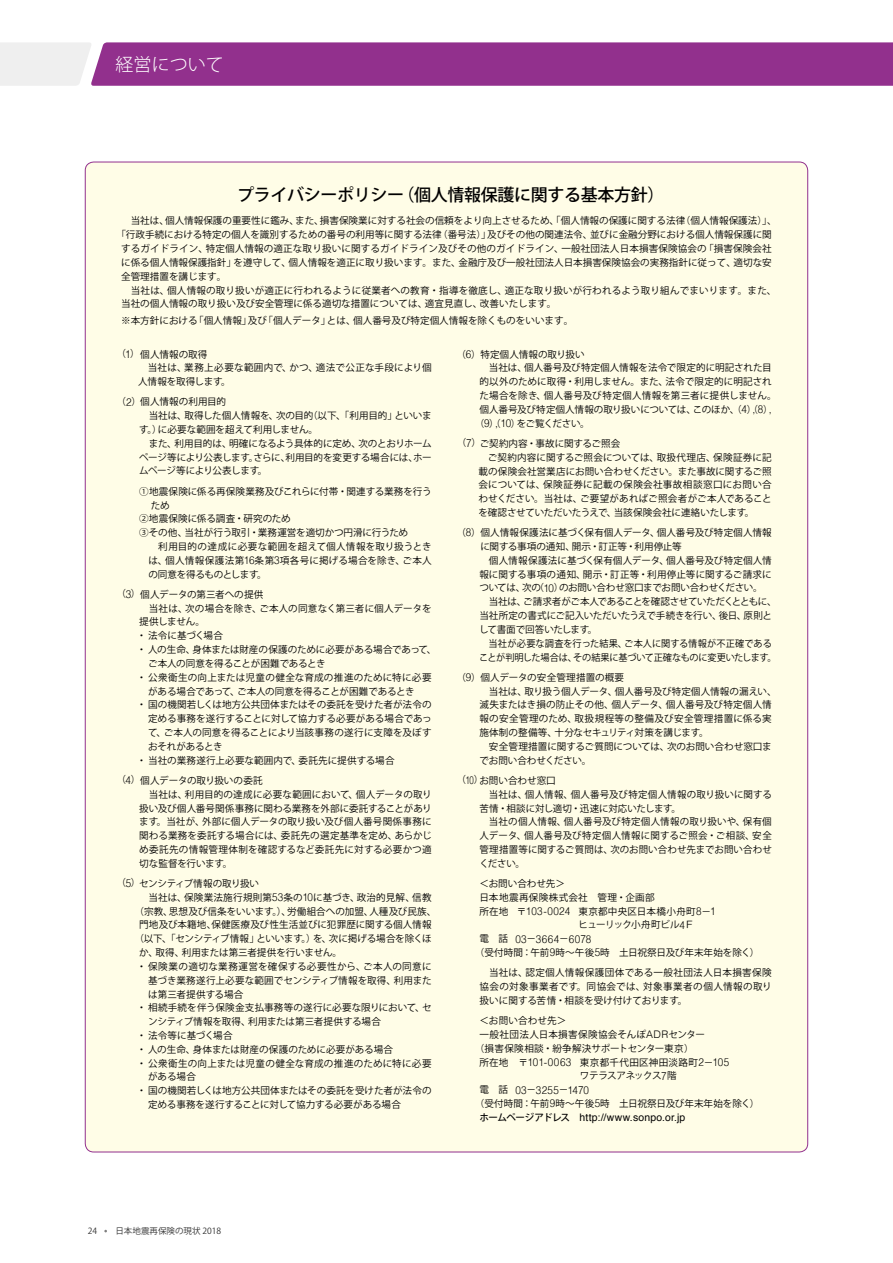
<style>
.page{position:relative;width:893px;height:1263px;background:#fff}
.page>*{position:absolute;margin:0;border:0;box-sizing:border-box;transform-origin:0 0}
.t1{font:300 18px "Koz Go Pro";color:#fff}
.t2{font:500 16.95px "Koz Go Pro";letter-spacing:-.02em;color:#000}
.t3{font:300 10.95px "Helvetica";letter-spacing:.03em;color:#000;scale:.9 1}
.t4{font:10.5px "Helvetica";letter-spacing:.02em;color:#000}
.t5{font:9.6px/13.8px "Koz Go Pro";color:#000}
.t6{font:9.6px/13.8px "Koz Go Pro";letter-spacing:-.02em;color:#000}
.t7{font:9.6px/20.2px "Koz Go Pro";letter-spacing:.02em;color:#000}
.t8{font:9.6px "Koz Go Pro";letter-spacing:.035em;color:#000}
.t9{font:9.6px "Koz Go Pro";letter-spacing:.03em;color:#000}
.t10{font:9.6px "Koz Go Pro";letter-spacing:.025em;color:#000}
.t11{font:9.6px "Koz Go Pro";letter-spacing:-.025em;color:#000}
.t12{font:9.6px "Koz Go Pro";letter-spacing:-.035em;color:#000}
.t13{font:9.6px "Koz Go Pro";letter-spacing:-.055em;color:#000}
.t14{font:9.6px "Koz Go Pro";letter-spacing:-.065em;color:#000}
.t15{font:8.55px "Koz Go Pro";color:#333}
.s1{font-family:"Helvetica";font-weight:300;font-size:10.95px}
.s2{font-family:"Helvetica";font-weight:300;font-size:10.5px}
.s3{font-family:"Koz Go Pro";font-weight:400;font-size:9.6px}
.s4{font-family:"Koz Go Pro";font-weight:500;font-size:9.6px}
</style>
<div class="page">
<div style="left:85px;top:162px;width:723px;height:990px;background:#fffde7;border-radius:9px"></div>
<svg style="left:0;top:42px;width:893px;height:44px;background:#9d4799"></svg>
<h1 class="t1" style="left:116px;top:53px;width:109px">経営について</h1>
<h1 class="t1" style="left:116px;top:53px;width:181px">日本地震再保険の現状</h1>
<h2 class="t2" style="left:237px;top:184px;width:429px">プライバシーポリシー（個人情報保護に関する基本方針）</h2>
<p class="t5" style="left:121px;top:214px;width:657px">　当社は、個人情報保護の重要性に鑑み、また、損害保険業に対する社会の信頼をより向上させるため、「個人情報の保護に関する法律（個人情報保護法）」、</p>
<p class="t5" style="left:116px;top:228px;width:657px">「行政手続における特定の個人を識別するための番号の利用等に関する法律（番号法）」及びその他の関連法令、並びに金融分野における個人情報保護に関</p>
<p class="t5" style="left:121px;top:242px;width:652px">するガイドライン、特定個人情報の適正な取り扱いに関するガイドライン及びその他のガイドライン、一般社団法人日本損害保険協会の｢損害保険会社</p>
<p class="t5" style="left:121px;top:256px;width:652px">に係る個人情報保護指針｣を遵守して、個人情報を適正に取り扱います。また、金融庁及び一般社団法人日本損害保険協会の実務指針に従って、適切な安</p>
<p class="t5" style="left:121px;top:270px;width:107px">全管理措置を講じます。</p>
<p class="t5" style="left:121px;top:283px;width:657px">　当社は、個人情報の取り扱いが適正に行われるように従業者への教育・指導を徹底し、適正な取り扱いが行われるよう取り組んでまいります。また、</p>
<p class="t5" style="left:121px;top:297px;width:437px">当社の個人情報の取り扱い及び安全管理に係る適切な措置については、適宜見直し、改善いたします。</p>
<p class="t5" style="left:121px;top:314px;width:454px">※本方針における「個人情報」及び「個人データ」とは、個人番号及び特定個人情報を除くものをいいます。</p>
<p class="t5" style="left:457px;top:347px;width:130px">（<span class="s1">6</span>）特定個人情報の取り扱い</p>
<p class="t5" style="left:479px;top:361px;width:294px">　当社は、個人番号及び特定個人情報を法令で限定的に明記された目</p>
<p class="t5" style="left:479px;top:375px;width:294px">的以外のために取得・利用しません。また、法令で限定的に明記され</p>
<p class="t5" style="left:479px;top:389px;width:299px">た場合を除き、個人番号及び特定個人情報を第三者に提供しません。</p>
<p class="t5" style="left:479px;top:403px;width:295px">個人番号及び特定個人情報の取り扱いについては、このほか、（<span class="s1">4</span>）（<span class="s2">,</span> <span class="s1">8</span>）<span class="s2">,</span></p>
<p class="t13" style="left:475px;top:417px;width:117px">（<span class="s1">9</span>）（<span class="s2">,</span> <span class="s1">10</span>）をご覧ください。</p>
<p class="t5" style="left:478px;top:437px;width:295px;text-indent:-22px">（<span class="s1">7</span>）ご契約内容・事故に関するご照会<br>　ご契約内容に関するご照会については、取扱代理店、保険証券に記載の保険会社営業店にお問い合わせください。また事故に関するご照会については、保険証券に記載の保険会社事故相談窓口にお問い合わせください。当社は、ご要望があればご照会者がご本人であることを確認させていただいたうえで、当該保険会社に連絡いたします。</p>
<p class="t5" style="left:479px;top:526px;width:299px;text-indent:-23px">（<span class="s1">8</span>）個人情報保護法に基づく保有個人データ、個人番号及び特定個人情報に関する事項の通知、開示・訂正等・利用停止等<br>　個人情報保護法に基づく保有個人データ、個人番号及び特定個人情報に関する事項の通知、開示・訂正等・利用停止等に関するご請求については、次の（<span class="s1">10</span>）のお問い合わせ窓口までお問い合わせください。<br>　当社は、ご請求者がご本人であることを確認させていただくとともに、当社所定の書式にご記入いただいたうえで手続きを行い、後日、原則として書面で回答いたします。<br>　当社が必要な調査を行った結果、ご本人に関する情報が不正確であることが判明した場合は、その結果に基づいて正確なものに変更いたします。</p>
<p class="t5" style="left:479px;top:671px;width:299px;text-indent:-23px">（<span class="s1">9</span>）個人データの安全管理措置の概要<br>　当社は、取り扱う個人データ、個人番号及び特定個人情報の漏えい、滅失またはき損の防止その他、個人データ、個人番号及び特定個人情報の安全管理のため、取扱規程等の整備及び安全管理措置に係る実施体制の整備等、十分なセキュリティ対策を講じます。<br>　安全管理措置に関するご質問については、次のお問い合わせ窓口までお問い合わせください。</p>
<p class="t5" style="left:479px;top:774px;width:294px;text-indent:-23px">（<span class="s1">10</span>）お問い合わせ窓口<br>　当社は、個人情報、個人番号及び特定個人情報の取り扱いに関する苦情・相談に対し適切・迅速に対応いたします。<br>　当社の個人情報、個人番号及び特定個人情報の取り扱いや、保有個人データ、個人番号及び特定個人情報に関するご照会・ご相談、安全管理措置等に関するご質問は、次のお問い合わせ先までお問い合わせください。</p>
<p class="t5" style="left:479px;top:877px;width:87px">＜お問い合わせ先＞</p>
<p class="t8" style="left:479px;top:891px;width:177px">日本地震再保険株式会社　管理・企画部</p>
<p class="t10" style="left:479px;top:905px;width:238px">所在地 〒<span class="s1">103</span><span class="s2">-</span><span class="s1">0024</span> 東京都中央区日本橋小舟町<span class="s1">8</span>－<span class="s1">1</span></p>
<p class="t13" style="left:578px;top:919px;width:117px">ヒューリック小舟町ビル<span class="s1">4</span>Ｆ</p>
<p class="t3" style="left:479px;top:929px;width:126px"><span class="s3">電　話</span> 03<span class="s3">－</span>3664<span class="s3">－</span>6078</p>
<p class="t7" style="left:479px;top:943px;width:294px;text-indent:-5px">（受付時間：午前<span class="s1">9</span>時～午後<span class="s1">5</span>時　土日祝祭日及び年末年始を除く）<br>　当社は、認定個人情報保護団体である一般社団法人日本損害保険</p>
<p class="t7" style="left:479px;top:980px;width:294px;line-height:13.8px">協会の対象事業者です。同協会では、対象事業者の個人情報の取り扱いに関する苦情・相談を受け付けております。</p>
<p class="t7" style="left:479px;top:1011px;width:89px">＜お問い合わせ先＞</p>
<p class="t10" style="left:479px;top:1028px;width:227px">一般社団法人日本損害保険協会そんぽ<span class="s2">ADR</span>センター</p>
<p class="t5" style="left:475px;top:1041px;width:221px">（損害保険相談・紛争解決サポートセンター東京）</p>
<p class="t9" style="left:479px;top:1056px;width:251px">所在地 〒<span class="s1">101</span><span class="s2">-</span><span class="s1">0063</span> 東京都千代田区神田淡路町<span class="s1">2</span>－<span class="s1">105</span></p>
<p class="t14" style="left:580px;top:1070px;width:98px">ワテラスアネックス<span class="s1">7</span>階</p>
<p class="t3" style="left:479px;top:1080px;width:123px"><span class="s3">電　話</span> 03<span class="s3">－</span>3255<span class="s3">－</span>1470</p>
<p class="t5" style="left:475px;top:1097px;width:286px">（受付時間：午前<span class="s1">9</span>時～午後<span class="s1">5</span>時　土日祝祭日及び年末年始を除く）</p>
<p class="t4" style="left:479px;top:1109px;width:207px"><span class="s4">ホームページアドレス　</span>http://www.sonpo.or.jp</p>
<p class="t5" style="left:138px;top:347px;width:295px;text-indent:-22px">（<span class="s1">1</span>）個人情報の取得<br>　当社は、業務上必要な範囲内で、かつ、適法で公正な手段により個人情報を取得します。</p>
<p class="t6" style="left:139px;top:395px;width:294px;text-indent:-23px">（<span class="s1">2</span>）個人情報の利用目的<br>　当社は、取得した個人情報を、次の目的（以下、「利用目的」といいます。）に必要な範囲を超えて利用しません。<br>　また、利用目的は、明確になるよう具体的に定め、次のとおりホームページ等により公表します。さらに、利用目的を変更する場合には、ホームページ等により公表します。</p>
<p class="t5" style="left:139px;top:484px;width:294px">①地震保険に係る再保険業務及びこれらに付帯・関連する業務を行う</p>
<p class="t5" style="left:151px;top:498px;width:20px">ため</p>
<p class="t5" style="left:139px;top:512px;width:153px">②地震保険に係る調査・研究のため</p>
<p class="t5" style="left:139px;top:526px;width:270px">③その他、当社が行う取引・業務運営を適切かつ円滑に行うため</p>
<p class="t8" style="left:149px;top:540px;width:285px">　利用目的の達成に必要な範囲を超えて個人情報を取り扱うとき</p>
<p class="t9" style="left:149px;top:554px;width:285px">は、個人情報保護法第<span class="s1">16</span>条第<span class="s1">3</span>項各号に掲げる場合を除き、ご本人</p>
<p class="t12" style="left:149px;top:568px;width:120px">の同意を得るものとします。</p>
<p class="t5" style="left:116px;top:588px;width:149px">（<span class="s1">3</span>）個人データの第三者への提供</p>
<p class="t5" style="left:139px;top:601px;width:294px">　当社は、次の場合を除き、ご本人の同意なく第三者に個人データを</p>
<p class="t5" style="left:139px;top:615px;width:67px">提供しません。</p>
<p class="t5" style="left:137px;top:629px;width:88px">・法令に基づく場合</p>
<p class="t5" style="left:137px;top:643px;width:301px">・ 人の生命、身体または財産の保護のために必要がある場合であって、</p>
<p class="t6" style="left:148px;top:657px;width:179px">ご本人の同意を得ることが困難であるとき</p>
<p class="t7" style="left:137px;top:667px;width:296px">・ 公衆衛生の向上または児童の健全な育成の推進のために特に必要</p>
<p class="t6" style="left:148px;top:684px;width:268px">がある場合であって、ご本人の同意を得ることが困難であるとき</p>
<p class="t5" style="left:137px;top:698px;width:296px">・ 国の機関若しくは地方公共団体またはその委託を受けた者が法令の</p>
<p class="t5" style="left:148px;top:712px;width:285px">定める事務を遂行することに対して協力する必要がある場合であっ</p>
<p class="t5" style="left:148px;top:726px;width:285px">て、ご本人の同意を得ることにより当該事務の遂行に支障を及ぼす</p>
<p class="t6" style="left:148px;top:740px;width:76px">おそれがあるとき</p>
<p class="t5" style="left:137px;top:753px;width:259px">・当社の業務遂行上必要な範囲内で、委託先に提供する場合</p>
<p class="t5" style="left:139px;top:774px;width:294px;text-indent:-23px">（<span class="s1">4</span>）個人データの取り扱いの委託<br>　当社は、利用目的の達成に必要な範囲において、個人データの取り扱い及び個人番号関係事務に関わる業務を外部に委託することがあります。当社が、外部に個人データの取り扱い及び個人番号関係事務に関わる業務を委託する場合には、委託先の選定基準を定め、あらかじめ委託先の情報管理体制を確認するなど委託先に対する必要かつ適切な監督を行います。</p>
<p class="t12" style="left:116px;top:877px;width:144px">（<span class="s1">5</span>）センシティブ情報の取り扱い</p>
<p class="t5" style="left:139px;top:891px;width:294px">　当社は、保険業法施行規則第<span class="s1">53</span>条の<span class="s1">10</span>に基づき、政治的見解、信教</p>
<p class="t5" style="left:134px;top:904px;width:303px">（宗教、思想及び信条をいいます。）、労働組合への加盟、人種及び民族、</p>
<p class="t5" style="left:139px;top:918px;width:294px">門地及び本籍地、保健医療及び性生活並びに犯罪歴に関する個人情報</p>
<p class="t11" style="left:134px;top:932px;width:299px">（以下、「センシティブ情報」といいます。）を、次に掲げる場合を除くほ</p>
<p class="t5" style="left:139px;top:946px;width:204px">か、取得、利用または第三者提供を行いません。</p>
<p class="t8" style="left:137px;top:960px;width:296px">・ 保険業の適切な業務運営を確保する必要性から、ご本人の同意に</p>
<p class="t5" style="left:148px;top:973px;width:285px">基づき業務遂行上必要な範囲でセンシティブ情報を取得、利用また</p>
<p class="t5" style="left:148px;top:987px;width:97px">は第三者提供する場合</p>
<p class="t5" style="left:137px;top:1001px;width:296px">・ 相続手続を伴う保険金支払事務等の遂行に必要な限りにおいて、セ</p>
<p class="t5" style="left:148px;top:1015px;width:234px">ンシティブ情報を取得、利用または第三者提供する場合</p>
<p class="t5" style="left:137px;top:1029px;width:97px">・ 法令等に基づく場合</p>
<p class="t5" style="left:137px;top:1043px;width:258px">・ 人の生命、身体または財産の保護のために必要がある場合</p>
<p class="t7" style="left:137px;top:1053px;width:296px">・ 公衆衛生の向上または児童の健全な育成の推進のために特に必要</p>
<p class="t5" style="left:148px;top:1070px;width:49px">がある場合</p>
<p class="t5" style="left:137px;top:1084px;width:296px">・ 国の機関若しくは地方公共団体またはその委託を受けた者が法令の</p>
<p class="t5" style="left:148px;top:1098px;width:254px">定める事務を遂行することに対して協力する必要がある場合</p>
<p class="t15" style="left:88px;top:1226px;width:11px">24</p>
<p class="t15" style="left:115px;top:1226px;width:107px">日本地震再保険の現状 2018</p>
</div>
